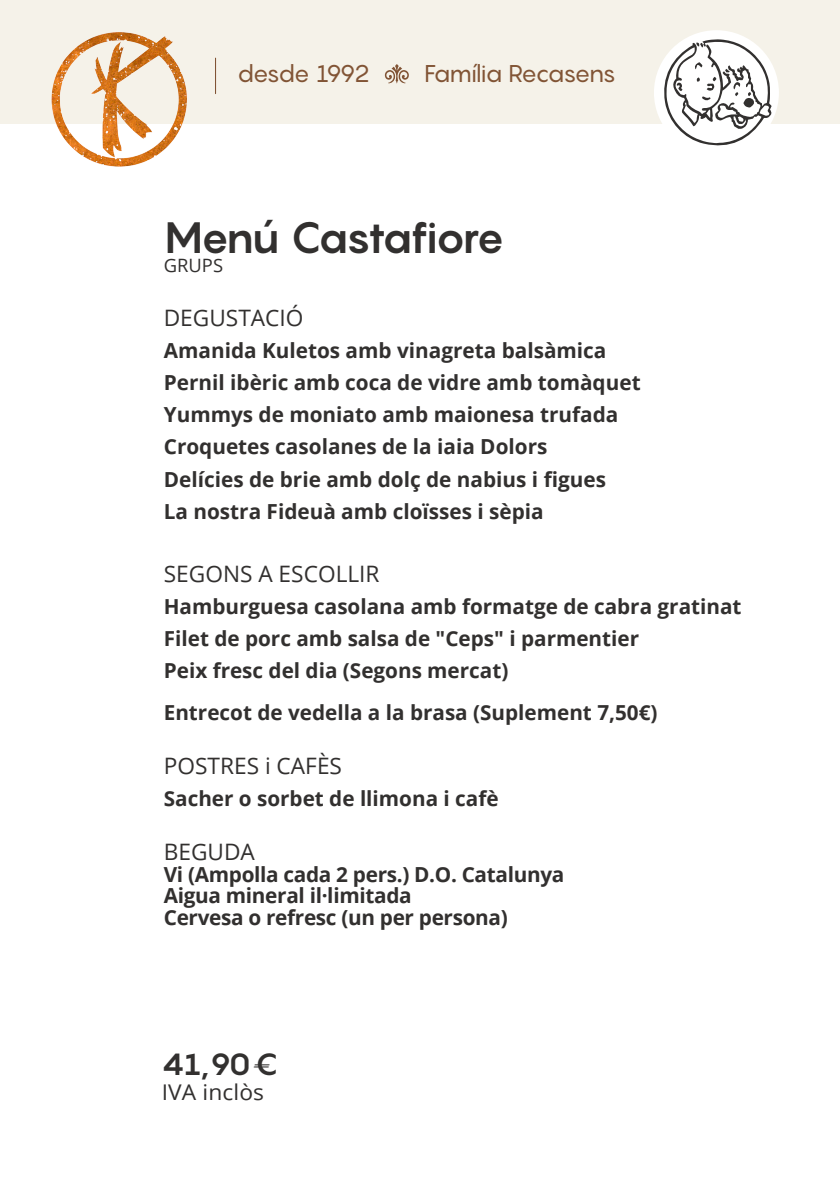
<style>
.page{position:relative;width:840px;height:1191px;background:#fff}
.page>*{position:absolute;margin:0;border:0;box-sizing:border-box;transform-origin:0 0}
.t1{font:700 43.2px "Pangram";letter-spacing:-.075em;color:#32302f}
.t2{font:700 30.2px "Pangram";color:#32302f;scale:1.05 1}
.t3{font:24px "Pangram";letter-spacing:-.07em;color:#815435}
.t4{font:22.6px "Open Sans";color:#32302f}
.t5{font:21.6px "Open Sans";letter-spacing:.005em;color:#32302f;scale:1.05 1}
.t6{font:700 20.8px/32px "Open Sans";color:#32302f}
.t7{font:700 20.6px/32px "Open Sans";color:#32302f}
.t8{font:18.4px "Open Sans";color:#32302f}
</style>
<div class="page">
<div style="left:0;top:0;width:839px;height:123px;background:#f5f2e9"></div>
<hr style="left:215px;top:58px;width:1px;height:36px;background:#815435">
<svg style="left:384px;top:64px;width:24px;height:20px"></svg>
<div style="left:653px;top:30px;width:125px;height:125px;background:#fff;border-radius:50%"></div>
<svg style="left:660px;top:39px;width:111px;height:107px"></svg>
<img style="left:46px;top:32px;width:147px;height:135px">
<p class="t3" style="left:237px;top:64px;width:134px">desde 1992</p>
<p class="t3" style="left:424px;top:64px;width:193px">Família Recasens</p>
<h1 class="t1" style="left:164px;top:220px;width:342px">Menú Castafiore</h1>
<p class="t8" style="left:164px;top:258px;width:61px">GRUPS</p>
<p class="t4" style="left:164px;top:309px;width:141px">DEGUSTACIÓ</p>
<p class="t6" style="left:164px;top:337px;width:478px">Amanida Kuletos amb vinagreta balsàmica Pernil ibèric amb coca de vidre amb tomàquet Yummys de moniato amb maionesa trufada Croquetes casolanes de la iaia Dolors<br>Delícies de brie amb dolç de nabius i figues<br>La nostra Fideuà amb cloïsses i sèpia</p>
<p class="t4" style="left:164px;top:565px;width:217px">SEGONS A ESCOLLIR</p>
<p class="t7" style="left:164px;top:593px;width:579px">Hamburguesa casolana amb formatge de cabra gratinat<br>Filet de porc amb salsa de "Ceps" i parmentier<br>Peix fresc del dia (Segons mercat)</p>
<p class="t7" style="left:164px;top:698px;width:495px">Entrecot de vedella a la brasa (Suplement 7,50€)</p>
<p class="t4" style="left:164px;top:756px;width:180px">POSTRES i CAFÈS</p>
<p class="t7" style="left:164px;top:784px;width:336px">Sacher o sorbet de llimona i cafè</p>
<p class="t4" style="left:164px;top:842px;width:93px">BEGUDA</p>
<p class="t6" style="left:164px;top:865px;width:402px;line-height:21.8px">Vi (Ampolla cada 2 pers.) D.O. Catalunya<br>Aigua mineral il·limitada<br>Cervesa o refresc (un per persona)</p>
<h2 class="t2" style="left:162px;top:1052px;width:113px">41,90€</h2>
<p class="t5" style="left:162px;top:1083px;width:99px">IVA inclòs</p>
</div>
